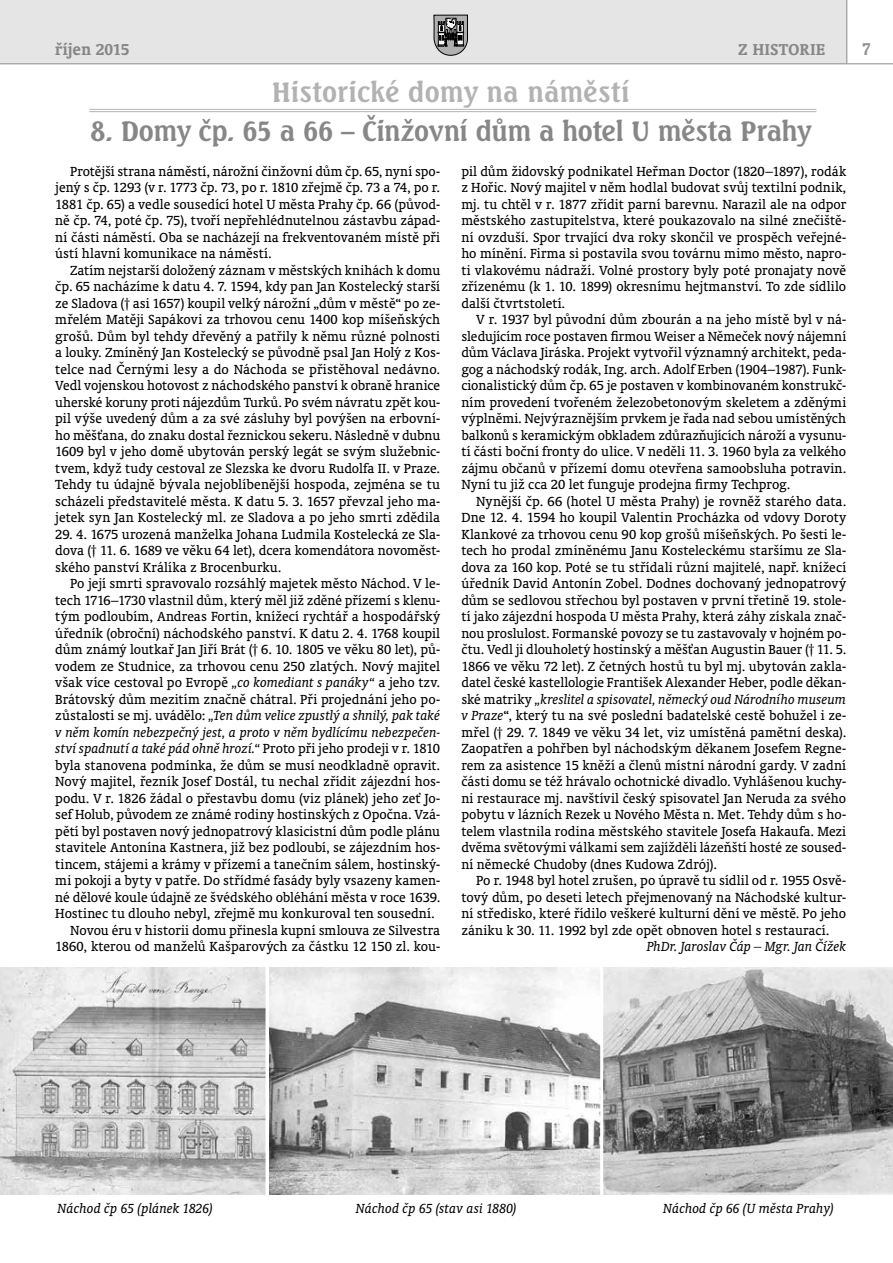
<style>
.page{position:relative;width:893px;height:1263px;background:#fff}
.page>*{position:absolute;margin:0;border:0;box-sizing:border-box;transform-origin:0 0}
.t1{font:700 27px "Seagull AT";letter-spacing:-.015em;color:#878787}
.t2{font:700 27px "Seagull AT";letter-spacing:.005em;color:#b3b2b2}
.t3{font:700 19.5px "Oranda AT";color:#929292;scale:.9 1}
.t4{font:700 18px "Oranda AT";color:#878787}
.t5{font:700 18px "Oranda AT";letter-spacing:.02em;color:#878787}
.t6{font:15px/16.5px "Oranda AT";color:#000;text-align:justify}
.t7{font:italic 15px "Oranda AT";color:#000}
.s1{font-style:italic}
.s2{font-style:normal}
</style>
<div class="page">
<div style="left:0;top:0;width:847px;height:64px;background:#e5e5e5"></div>
<hr style="left:0;top:63px;width:893px;height:1px;background:#9d9d9c">
<svg style="left:434px;top:15px;width:34px;height:40px"></svg>
<hr style="left:846px;top:0;width:1px;height:64px;background:#9d9d9c">
<hr style="left:89px;top:109px;width:727px;height:1px;background:#bcbcbc">
<hr style="left:89px;top:111px;width:727px;height:1px;background:#bcbcbc">
<img style="left:0;top:967px;width:600px;height:228px">
<img style="left:603px;top:967px;width:290px;height:228px">
<hr style="left:266px;top:962px;width:3px;height:251px;background:#fff">
<p class="t4" style="left:55px;top:38px;width:76px">říjen 2015</p>
<p class="t5" style="left:738px;top:39px;width:88px">Z HISTORIE</p>
<h2 class="t3" style="left:862px;top:38px;width:11px">7</h2>
<h1 class="t2" style="left:272px;top:75px;width:359px">Historické domy na náměstí</h1>
<h1 class="t1" style="left:90px;top:114px;width:723px">8. Domy čp. 65 a 66 – Činžovní dům a hotel U města Prahy</h1>
<p class="t6" style="left:55px;top:162px;width:386px;text-indent:15px">Protější strana náměstí, nárožní činžovní dům čp. 65, nyní spo&shy;jený s čp. 1293 (v r. 1773 čp. 73, po r. 1810 zřejmě čp. 73 a 74, po r.<br>1881 čp. 65) a vedle sousedící hotel U města Prahy čp. 66 (původ&shy;ně čp. 74, poté čp. 75), tvoří nepřehlédnutelnou zástavbu západ&shy;ní části náměstí. Oba se nacházejí na frekventovaném místě při ústí hlavní komunikace na náměstí.</p>
<p class="t6" style="left:55px;top:261px;width:386px;text-indent:15px">Zatím nejstarší doložený záznam v městských knihách k domu čp. 65 nacházíme k datu 4. 7. 1594, kdy pan Jan Kostelecký starší ze Sladova († asi 1657) koupil velký nárožní „dům v městě“ po ze&shy;mřelém Matěji Sapákovi za trhovou cenu 1400 kop míšeňských grošů. Dům byl tehdy dřevěný a patřily k němu různé polnosti a louky. Zmíněný Jan Kostelecký se původně psal Jan Holý z Kos&shy;telce nad Černými lesy a do Náchoda se přistěhoval nedávno.<br>Vedl vojenskou hotovost z náchodského panství k obraně hranice uherské koruny proti nájezdům Turků. Po svém návratu zpět kou&shy;pil výše uvedený dům a za své zásluhy byl povýšen na erbovní&shy;ho měšťana, do znaku dostal řeznickou sekeru. Následně v dubnu 1609 byl v jeho domě ubytován perský legát se svým služebnic&shy;tvem, když tudy cestoval ze Slezska ke dvoru Rudolfa II. v Praze.<br>Tehdy tu údajně bývala nejoblíbenější hospoda, zejména se tu scházeli představitelé města. K datu 5. 3. 1657 převzal jeho ma&shy;jetek syn Jan Kostelecký ml. ze Sladova a po jeho smrti zdědila</p>
<p class="t6" style="left:55px;top:525px;width:386px">29. 4. 1675 urozená manželka Johana Ludmila Kostelecká ze Sla&shy;dova († 11. 6. 1689 ve věku 64 let), dcera komendátora novoměst&shy;ského panství Králíka z Brocenburku.</p>
<p class="t6" style="left:70px;top:575px;width:371px">Po její smrti spravovalo rozsáhlý majetek město Náchod. V le-</p>
<p class="t6" style="left:55px;top:591px;width:386px">tech 1716–1730 vlastnil dům, který měl již zděné přízemí s klenu-</p>
<p class="t6" style="left:55px;top:608px;width:386px">tým podloubím, Andreas Fortin, knížecí rychtář a hospodářský</p>
<p class="t6" style="left:55px;top:624px;width:386px">úředník (obroční) náchodského panství. K datu 2. 4. 1768 koupil</p>
<p class="t6" style="left:55px;top:641px;width:386px">dům známý loutkař Jan Jiří Brát († 6. 10. 1805 ve věku 80 let), pů-</p>
<p class="t6" style="left:55px;top:657px;width:386px">vodem ze Studnice, za trhovou cenu 250 zlatých. Nový majitel</p>
<p class="t6" style="left:55px;top:674px;width:386px">však více cestoval po Evropě <span class="s1">„co komediant s panáky“</span> a jeho tzv.</p>
<p class="t6" style="left:55px;top:690px;width:386px">Brátovský dům mezitím značně chátral. Při projednání jeho po-</p>
<p class="t7" style="left:55px;top:707px;width:386px"><span class="s2">zůstalosti se mj. uvádělo:</span> „Ten dům velice zpustlý a shnilý, pak také</p>
<p class="t7" style="left:55px;top:723px;width:386px">v něm komín nebezpečný jest, a proto v něm bydlícímu nebezpečen-</p>
<p class="t7" style="left:55px;top:740px;width:386px">ství spadnutí a také pád ohně hrozí.“ <span class="s2">Proto při jeho prodeji v r. 1810</span></p>
<p class="t6" style="left:55px;top:756px;width:386px">byla stanovena podmínka, že dům se musí neodkladně opravit.</p>
<p class="t6" style="left:55px;top:773px;width:386px">Nový majitel, řezník Josef Dostál, tu nechal zřídit zájezdní hos-</p>
<p class="t6" style="left:55px;top:789px;width:386px">podu. V r. 1826 žádal o přestavbu domu (viz plánek) jeho zeť Jo-</p>
<p class="t6" style="left:55px;top:806px;width:386px">sef Holub, původem ze známé rodiny hostinských z Opočna. Vzá-</p>
<p class="t6" style="left:55px;top:822px;width:386px">pětí byl postaven nový jednopatrový klasicistní dům podle plánu</p>
<p class="t6" style="left:55px;top:839px;width:386px">stavitele Antonína Kastnera, již bez podloubí, se zájezdním hos-</p>
<p class="t6" style="left:55px;top:855px;width:386px">tincem, stájemi a krámy v přízemí a tanečním sálem, hostinský-</p>
<p class="t6" style="left:55px;top:872px;width:386px">mi pokoji a byty v patře. Do střídmé fasády byly vsazeny kamen-</p>
<p class="t6" style="left:55px;top:888px;width:386px">né dělové koule údajně ze švédského obléhání města v roce 1639.</p>
<p class="t6" style="left:55px;top:905px;width:381px">Hostinec tu dlouho nebyl, zřejmě mu konkuroval ten sousední.</p>
<p class="t6" style="left:70px;top:921px;width:371px">Novou éru v historii domu přinesla kupní smlouva ze Silvestra</p>
<p class="t6" style="left:55px;top:938px;width:386px">1860, kterou od manželů Kašparových za částku 12 150 zl. kou-</p>
<p class="t6" style="left:461px;top:162px;width:386px">pil dům židovský podnikatel Heřman Doctor (1820–1897), rodák z Hořic. Nový majitel v něm hodlal budovat svůj textilní podnik, mj. tu chtěl v r. 1877 zřídit parní barevnu. Narazil ale na odpor městského zastupitelstva, které poukazovalo na silné znečiště&shy;ní ovzduší. Spor trvající dva roky skončil ve prospěch veřejné&shy;ho mínění. Firma si postavila svou továrnu mimo město, napro&shy;ti vlakovému nádraží. Volné prostory byly poté pronajaty nově zřízenému (k 1. 10. 1899) okresnímu hejtmanství. To zde sídlilo další čtvrtstoletí.</p>
<p class="t6" style="left:461px;top:311px;width:386px;text-indent:15px">V r. 1937 byl původní dům zbourán a na jeho místě byl v ná&shy;sledujícím roce postaven firmou Weiser a Němeček nový nájemní dům Václava Jiráska. Projekt vytvořil významný architekt, peda&shy;gog a náchodský rodák, Ing. arch. Adolf Erben (1904–1987). Funk&shy;cionalistický dům čp. 65 je postaven v kombinovaném konstrukč&shy;ním provedení tvořeném železobetonovým skeletem a zděnými výplněmi. Nejvýraznějším prvkem je řada nad sebou umístěných balkonů s keramickým obkladem zdůrazňujících nároží a vysunu&shy;tí části boční fronty do ulice. V neděli 11. 3. 1960 byla za velkého zájmu občanů v přízemí domu otevřena samoobsluha potravin.<br>Nyní tu již cca 20 let funguje prodejna firmy Techprog.</p>
<p class="t6" style="left:461px;top:492px;width:386px;text-indent:15px">Nynější čp. 66 (hotel U města Prahy) je rovněž starého data.<br>Dne 12. 4. 1594 ho koupil Valentin Procházka od vdovy Doroty Klankové za trhovou cenu 90 kop grošů míšeňských. Po šesti le&shy;tech ho prodal zmíněnému Janu Kosteleckému staršímu ze Sla&shy;dova za 160 kop. Poté se tu střídali různí majitelé, např. knížecí úředník David Antonín Zobel. Dodnes dochovaný jednopatrový dům se sedlovou střechou byl postaven v první třetině 19. stole&shy;tí jako zájezdní hospoda U města Prahy, která záhy získala znač&shy;nou proslulost. Formanské povozy se tu zastavovaly v hojném po&shy;čtu. Vedl ji dlouholetý hostinský a měšťan Augustin Bauer († 11. 5.<br>1866 ve věku 72 let). Z četných hostů tu byl mj. ubytován zakla&shy;datel české kastellologie František Alexander Heber, podle děkan&shy;ské matriky <span class="s1">„kreslitel a spisovatel, německý oud Národního museum v Praze</span>“, který tu na své poslední badatelské cestě bohužel i ze&shy;mřel († 29. 7. 1849 ve věku 34 let, viz umístěná pamětní deska).<br>Zaopatřen a pohřben byl náchodským děkanem Josefem Regne&shy;rem za asistence 15 kněží a členů místní národní gardy. V zadní části domu se též hrávalo ochotnické divadlo. Vyhlášenou kuchy&shy;ni restaurace mj. navštívil český spisovatel Jan Neruda za svého pobytu v lázních Rezek u Nového Města n. Met. Tehdy dům s ho&shy;telem vlastnila rodina městského stavitele Josefa Hakaufa. Mezi dvěma světovými válkami sem zajížděli lázeňští hosté ze soused&shy;ní německé Chudoby (dnes Kudowa Zdrój).</p>
<p class="t6" style="left:461px;top:872px;width:386px;text-indent:15px">Po r. 1948 byl hotel zrušen, po úpravě tu sídlil od r. 1955 Osvě&shy;tový dům, po deseti letech přejmenovaný na Náchodské kultur&shy;ní středisko, které řídilo veškeré kulturní dění ve městě. Po jeho zániku k 30. 11. 1992 byl zde opět obnoven hotel s restaurací.</p>
<p class="t7" style="left:647px;top:938px;width:201px">PhDr. Jaroslav Čáp – Mgr. Jan Čížek</p>
<p class="t7" style="left:58px;top:1199px;width:157px">Náchod čp 65 (plánek 1826)</p>
<p class="t7" style="left:356px;top:1199px;width:162px">Náchod čp 65 (stav asi 1880)</p>
<p class="t7" style="left:663px;top:1199px;width:172px">Náchod čp 66 (U města Prahy)</p>
</div>
